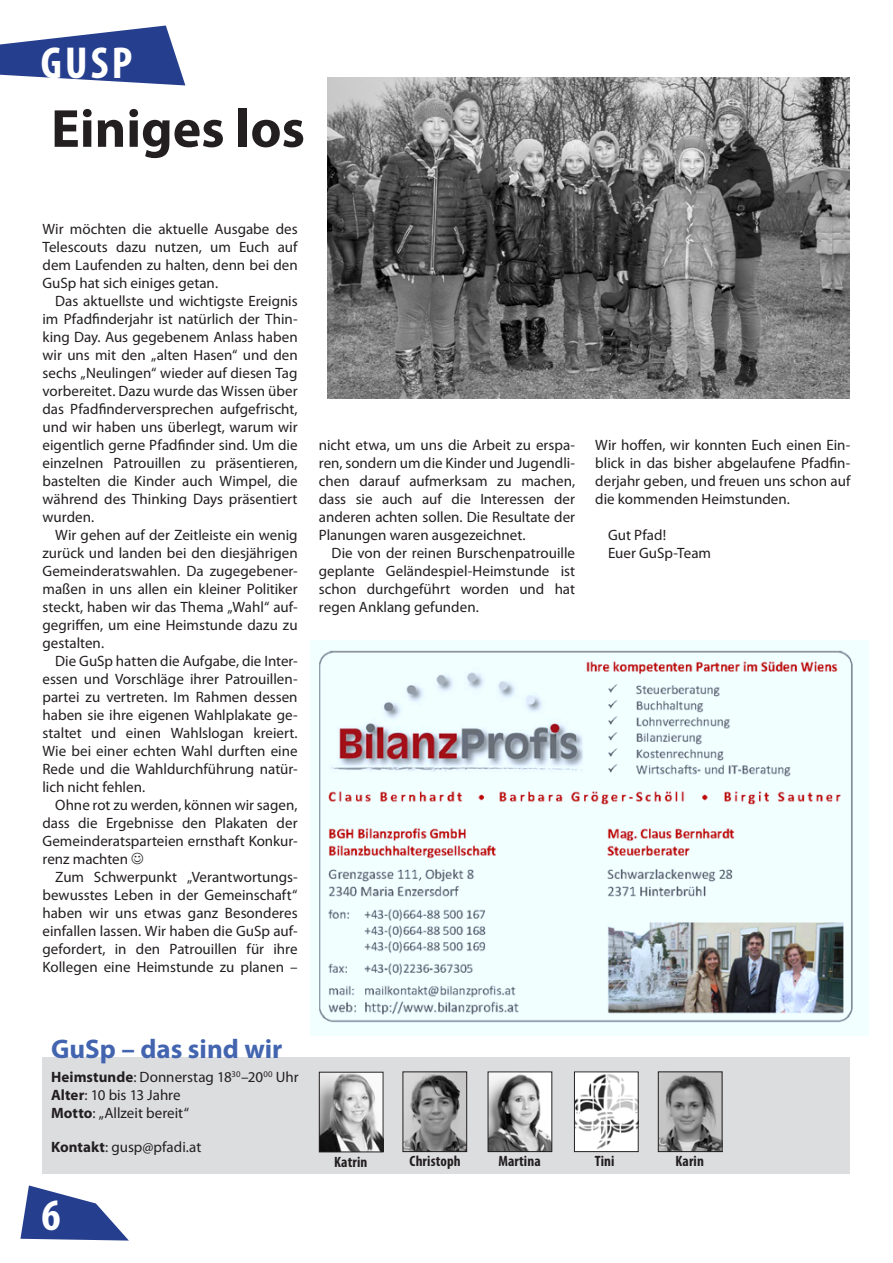
<style>
.page{position:relative;width:893px;height:1263px;background:#fff}
.page>*{position:absolute;margin:0;border:0;box-sizing:border-box;transform-origin:0 0}
.t1{font:700 54px "Myriad Pro";color:#231f20}
.t2{font:700 condensed 45px "Myriad Pro";color:#fff}
.t3{font:700 27px "Myriad Pro";color:#4365b0}
.t4{font:15px/18px "Myriad Pro";color:#231f20;text-align:justify}
.t5{font:700 condensed 15px "Myriad Pro";letter-spacing:.005em;color:#231f20}
.s1{font-weight:700}
</style>
<div class="page">
<svg style="left:20px;top:1185px;width:109px;height:55px"></svg>
<svg style="left:0;top:26px;width:185px;height:59px"></svg>
<div style="left:43px;top:1057px;width:807px;height:117px;background:#dcdddf"></div>
<img style="left:405px;top:1073px;width:60px;height:77px">
<div style="left:403px;top:1071px;width:64px;height:81px;border:1px solid #231f20"></div>
<img style="left:321px;top:1074px;width:60px;height:76px">
<div style="left:319px;top:1072px;width:64px;height:80px;border:1px solid #231f20"></div>
<img style="left:490px;top:1073px;width:60px;height:77px">
<div style="left:488px;top:1071px;width:64px;height:81px;border:1px solid #231f20"></div>
<img style="left:660px;top:1073px;width:60px;height:77px">
<div style="left:658px;top:1071px;width:64px;height:81px;border:1px solid #231f20"></div>
<img style="left:576px;top:1073px;width:61px;height:77px">
<div style="left:574px;top:1071px;width:65px;height:81px;border:1px solid #231f20"></div>
<img style="left:311px;top:640px;width:557px;height:395px">
<img style="left:327px;top:78px;width:522px;height:321px">
<h2 class="t2" style="left:41px;top:34px;width:47px">GUSP</h2>
<h1 class="t1" style="left:51px;top:93px;width:255px">Einiges los</h1>
<p class="t4" style="left:43px;top:220px;width:257px">Wir möchten die aktuelle Ausgabe des Telescouts dazu nutzen, um Euch auf dem Laufenden zu halten, denn bei den GuSp hat sich einiges getan.</p>
<p class="t4" style="left:43px;top:292px;width:257px;text-indent:13px">Das aktuellste und wichtigste Ereignis im Pfadfinderjahr ist natürlich der Thin&shy;king Day. Aus gegebenem Anlass haben wir uns mit den „alten Hasen“ und den sechs „Neulingen“ wieder auf diesen Tag vorbereitet. Dazu wurde das Wissen über das Pfadfinderversprechen aufgefrischt, und wir haben uns überlegt, warum wir eigentlich gerne Pfadfinder sind. Um die einzelnen Patrouillen zu präsentieren, bastelten die Kinder auch Wimpel, die während des Thinking Days präsentiert wurden.</p>
<p class="t4" style="left:43px;top:526px;width:257px;text-indent:13px">Wir gehen auf der Zeitleiste ein wenig zurück und landen bei den diesjährigen Gemeinderatswahlen. Da zugegebener&shy;maßen in uns allen ein kleiner Politiker steckt, haben wir das Thema „Wahl“ auf&shy;gegriffen, um eine Heimstunde dazu zu gestalten.</p>
<p class="t4" style="left:43px;top:652px;width:257px;text-indent:13px">Die GuSp hatten die Aufgabe, die Inter&shy;essen und Vorschläge ihrer Patrouillen&shy;partei zu vertreten. Im Rahmen dessen haben sie ihre eigenen Wahlplakate ge&shy;staltet und einen Wahlslogan kreiert.<br>Wie bei einer echten Wahl durften eine Rede und die Wahldurchführung natür&shy;lich nicht fehlen.</p>
<p class="t4" style="left:43px;top:796px;width:257px;text-indent:13px">Ohne rot zu werden, können wir sagen, dass die Ergebnisse den Plakaten der Gemeinderatsparteien ernsthaft Konkur&shy;renz machten</p>
<p class="t4" style="left:42px;top:868px;width:257px;text-indent:13px">Zum Schwerpunkt „Verantwortungs&shy;bewusstes Leben in der Gemeinschaft“ haben wir uns etwas ganz Besonderes einfallen lassen. Wir haben die GuSp auf&shy;gefordert, in den Patrouillen für ihre Kollegen eine Heimstunde zu planen –</p>
<p class="t4" style="left:319px;top:436px;width:258px">nicht etwa, um uns die Arbeit zu erspa&shy;ren, sondern um die Kinder und Jugendli&shy;chen darauf aufmerksam zu machen, dass sie auch auf die Interessen der anderen achten sollen. Die Resultate der Planungen waren ausgezeichnet.</p>
<p class="t4" style="left:319px;top:544px;width:258px;text-indent:13px">Die von der reinen Burschenpatrouille geplante Geländespiel-Heimstunde ist schon durchgeführt worden und hat regen Anklang gefunden.</p>
<p class="t4" style="left:595px;top:436px;width:257px">Wir hoffen, wir konnten Euch einen Ein&shy;blick in das bisher abgelaufene Pfadfin&shy;derjahr geben, und freuen uns schon auf die kommenden Heimstunden.</p>
<p class="t4" style="left:608px;top:526px;width:104px">Gut Pfad!<br>Euer GuSp-Team</p>
<h3 class="t3" style="left:51px;top:1031px;width:233px">GuSp – das sind wir</h3>
<p class="t4" style="left:51px;top:1068px;width:249px;text-align:left"><span class="s1">Heimstunde</span>: Donnerstag 18<sup>30</sup>–20<sup>00</sup> Uhr<br><span class="s1">Alter</span>: 10 bis 13 Jahre<br><span class="s1">Motto</span>: „Allzeit bereit“</p>
<p class="t4" style="left:51px;top:1138px;width:152px"><span class="s1">Kontakt</span>: gusp@pfadi.at</p>
<h2 class="t2" style="left:41px;top:1186px;width:21px">6</h2>
<p class="t5" style="left:334px;top:1152px;width:35px">Katrin</p>
<p class="t5" style="left:410px;top:1152px;width:53px">Christoph</p>
<p class="t5" style="left:498px;top:1152px;width:44px">Martina</p>
<p class="t5" style="left:595px;top:1152px;width:21px">Tini</p>
<p class="t5" style="left:676px;top:1152px;width:30px">Karin</p>
</div>
